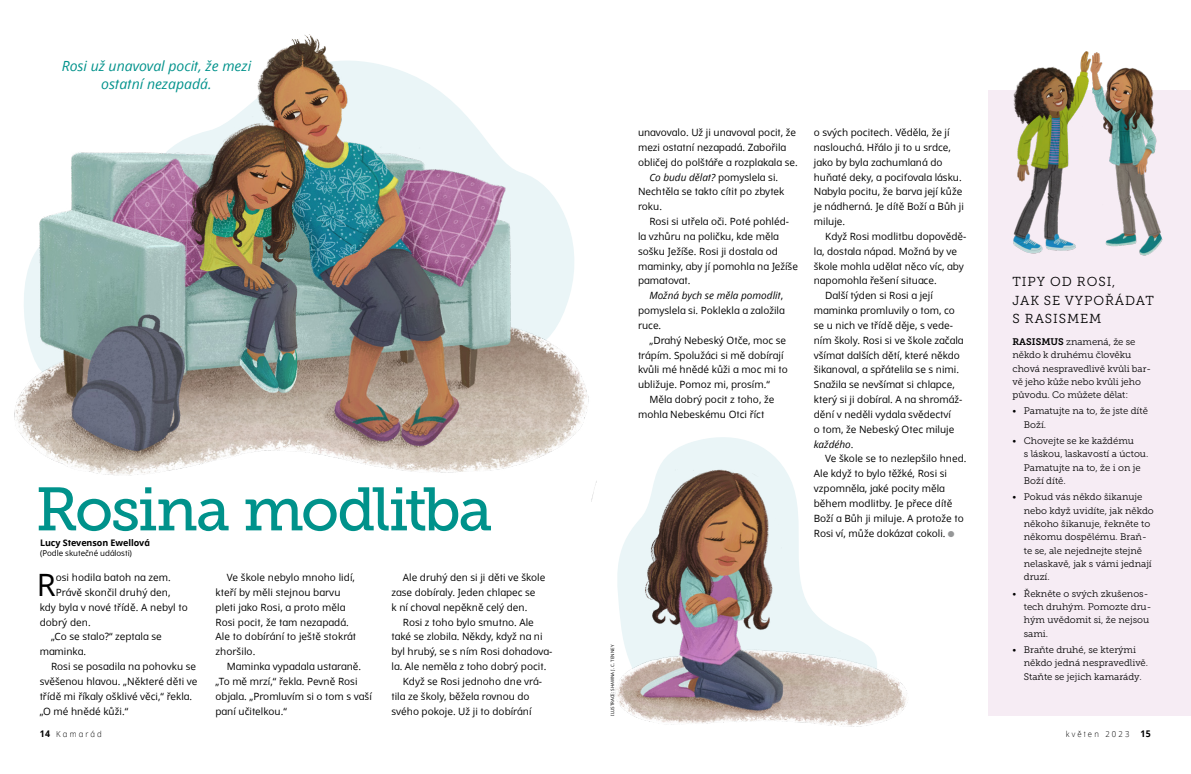
<style>
.page{position:relative;width:1191px;height:774px;background:#fff}
.page>*{position:absolute;margin:0;border:0;box-sizing:border-box;transform-origin:0 0}
.t1{font:61px "Museo Slablds Lat 500";letter-spacing:-.04em;color:#00928b}
.p1_first{font:30.8px "Dots Solidlds Lat";color:#000}
.t2{font:italic 14px/18px "Dots Solidlds Lat";color:#00928b;text-align:center}
.p1_title_aside_sideb{font:13px/18.4px "Museo Slablds Lat 300";letter-spacing:.07em;color:#000}
.p1{font:10px/14.8px "Dots Solidlds Lat";color:#000}
.p1_first-2{font:10px "Dots Solidlds Lat";letter-spacing:.005em;color:#000}
.p1_aside_sidebar_bul{font:9.5px/13.4px "Museo Slablds Lat 300";color:#000}
.p1_aside_sidebar_fir{font:9.5px/13.4px "Museo Slablds Lat 300";letter-spacing:-.005em;color:#000}
.p1_author-name{font:700 9px "Dots Solidlds Lat";letter-spacing:-.005em;color:#000}
.t3{font:300 8.2px "Dots Solidlds Lat";letter-spacing:.28em;color:#000;scale:.95 1}
.p1_author-role{font:8px "Dots Solidlds Lat";letter-spacing:-.005em;color:#000}
.FIGimg-CRDT_para{font:4.5px "Dots Solidlds Lat";color:#000}
.s1{font-style:italic}
.s2{font-family:"Ding P Ilds Dpi";font-size:8.5px;color:#969798}
.s3{font-family:"Museo Slablds Lat 700"}
.s4{font-weight:700;font-size:9.2px}
</style>
<div class="page">
<svg style="left:660px;top:437px;width:122px;height:29px;fill:#eaf5f7"></svg>
<img style="left:14px;top:34px;width:582px;height:467px">
<img style="left:615px;top:466px;width:293px;height:261px">
<div style="left:988px;top:91px;width:203px;height:625px;background:#f6ecf4"></div>
<img style="left:988px;top:51px;width:185px;height:205px">
<p class="t2" style="left:62px;top:57px;width:191px">Rosi už unavoval pocit, že mezi ostatní nezapadá.</p>
<p class="t1" style="left:36px;top:459px;width:458px">Rosina modlitba</p>
<p class="p1_author-name" style="left:40px;top:536px;width:111px">Lucy Stevenson Ewellová</p>
<p class="p1_author-role" style="left:40px;top:547px;width:93px">(Podle skutečné události)</p>
<p class="p1_first" style="left:37px;top:562px;width:21px">R</p>
<p class="p1_first-2" style="left:56px;top:570px;width:117px">osi hodila batoh na zem.</p>
<p class="p1_first-2" style="left:56px;top:585px;width:116px">Právě skončil druhý den,</p>
<p class="p1_first-2" style="left:40px;top:600px;width:149px">kdy byla v nové třídě. A nebyl to</p>
<p class="p1_first-2" style="left:40px;top:615px;width:53px">dobrý den.</p>
<p class="p1" style="left:40px;top:629px;width:124px;text-indent:11px">„Co se stalo?“ zeptala se maminka.</p>
<p class="p1" style="left:40px;top:659px;width:159px;text-indent:11px">Rosi se posadila na pohovku se svěšenou hlavou. „Některé děti ve třídě mi říkaly ošklivé věci,“ řekla. „O mé hnědé kůži.“</p>
<p class="p1" style="left:215px;top:570px;width:142px;text-indent:11px">Ve škole nebylo mnoho lidí, kteří by měli stejnou barvu pleti jako Rosi, a proto měla<br>Rosi pocit, že tam nezapadá.<br>Ale to dobírání to ještě stokrát zhoršilo.</p>
<p class="p1" style="left:215px;top:659px;width:158px;text-indent:11px">Maminka vypadala ustaraně. „To mě mrzí,“ řekla. Pevně Rosi objala. „Promluvím si o tom s vaší paní učitelkou.“</p>
<p class="p1" style="left:391px;top:570px;width:155px;text-indent:11px">Ale druhý den si ji děti ve škole zase dobíraly. Jeden chlapec se<br>k ní choval nepěkně celý den.</p>
<p class="p1" style="left:391px;top:615px;width:162px;text-indent:11px">Rosi z toho bylo smutno. Ale také se zlobila. Někdy, když na ni byl hrubý, se s ním Rosi dohadova&shy;la. Ale neměla z toho dobrý pocit.</p>
<p class="p1" style="left:391px;top:674px;width:152px;text-indent:11px">Když se Rosi jednoho dne vrá&shy;tila ze školy, běžela rovnou do svého pokoje. Už ji to dobírání</p>
<p class="p1" style="left:638px;top:125px;width:161px">unavovalo. Už ji unavoval pocit, že mezi ostatní nezapadá. Zabořila obličej do polštáře a rozplakala se.</p>
<p class="p1" style="left:638px;top:170px;width:148px;text-indent:11px"><span class="s1">Co budu dělat?</span> pomyslela si.<br>Nechtěla se takto cítit po zbytek roku.</p>
<p class="p1" style="left:638px;top:214px;width:161px;text-indent:11px">Rosi si utřela oči. Poté pohléd&shy;la vzhůru na poličku, kde měla sošku Ježíše. Rosi ji dostala od maminky, aby jí pomohla na Ježíše pamatovat.</p>
<p class="p1" style="left:638px;top:288px;width:148px;text-indent:11px"><span class="s1">Možná bych se měla pomodlit</span>, pomyslela si. Poklekla a založila ruce.</p>
<p class="p1" style="left:638px;top:333px;width:151px;text-indent:11px">„Drahý Nebeský Otče, moc se trápím. Spolužáci si mě dobírají kvůli mé hnědé kůži a moc mi to ubližuje. Pomoz mi, prosím.“</p>
<p class="p1" style="left:638px;top:392px;width:138px;text-indent:11px">Měla dobrý pocit z toho, že mohla Nebeskému Otci říct</p>
<p class="p1" style="left:814px;top:125px;width:152px">o svých pocitech. Věděla, že jí naslouchá. Hřálo ji to u srdce, jako by byla zachumlaná do huňaté deky, a pociťovala lásku.<br>Nabyla pocitu, že barva její kůže je nádherná. Je dítě Boží a Bůh ji miluje.</p>
<p class="p1" style="left:814px;top:229px;width:154px;text-indent:11px">Když Rosi modlitbu dopovědě&shy;la, dostala nápad. Možná by ve škole mohla udělat něco víc, aby napomohla řešení situace.</p>
<p class="p1" style="left:814px;top:288px;width:151px;text-indent:11px">Další týden si Rosi a její maminka promluvily o tom, co se u nich ve třídě děje, s vede&shy;ním školy. Rosi si ve škole začala všímat dalších dětí, které někdo šikanoval, a spřátelila se s nimi.<br>Snažila se nevšímat si chlapce, který si ji dobíral. A na shromáž&shy;dění v neděli vydala svědectví<br>o tom, že Nebeský Otec miluje <span class="s1">každého</span>.</p>
<p class="p1" style="left:814px;top:451px;width:154px;text-indent:11px">Ve škole se to nezlepšilo hned.<br>Ale když to bylo těžké, Rosi si vzpomněla, jaké pocity měla během modlitby. Je přece dítě<br>Boží a Bůh ji miluje. A protože to</p>
<p class="p1" style="left:814px;top:526px;width:142px">Rosi ví, může dokázat cokoli. <span class="s2">●</span></p>
<p class="FIGimg-CRDT_para" style="left:609px;top:716px;width:73px;rotate:-90deg">ILUSTRACE: SHAWNA J. C. TENNEY</p>
<p class="p1_title_aside_sideb" style="left:1012px;top:272px;width:143px">TIPY OD ROSI,<br>JAK SE VYPOŘÁDAT<br>S RASISMEM</p>
<p class="p1_aside_sidebar_fir" style="left:1012px;top:334px;width:140px"><span class="s3">RASISMUS</span> znamená, že se někdo k druhému člověku chová nespravedlivě kvůli bar&shy;vě jeho kůže nebo kvůli jeho původu. Co můžete dělat:</p>
<p class="p1_aside_sidebar_bul" style="left:1023px;top:404px;width:126px;text-indent:-11px">• Pamatujte na to, že jste dítě<br>Boží.</p>
<p class="p1_aside_sidebar_bul" style="left:1023px;top:434px;width:126px;text-indent:-11px">• Chovejte se ke každému<br>s láskou, laskavostí a úctou.<br>Pamatujte na to, že i on je<br>Boží dítě.</p>
<p class="p1_aside_sidebar_bul" style="left:1023px;top:490px;width:131px;text-indent:-11px">• Pokud vás někdo šikanuje nebo když uvidíte, jak někdo někoho šikanuje, řekněte to někomu dospělému. Braň&shy;te se, ale nejednejte stejně nelaskavě, jak s vámi jednají druzí.</p>
<p class="p1_aside_sidebar_bul" style="left:1023px;top:586px;width:129px;text-indent:-11px">• Řekněte o svých zkušenos&shy;tech druhým. Pomozte dru&shy;hým uvědomit si, že nejsou sami.</p>
<p class="p1_aside_sidebar_bul" style="left:1023px;top:642px;width:126px;text-indent:-11px">• Braňte druhé, se kterými někdo jedná nespravedlivě.<br>Staňte se jejich kamarády.</p>
<p class="t3" style="left:40px;top:728px;width:67px"><span class="s4">14</span> Kamarád</p>
<p class="t3" style="left:1065px;top:728px;width:91px">květen 2023 <span class="s4">15</span></p>
</div>
